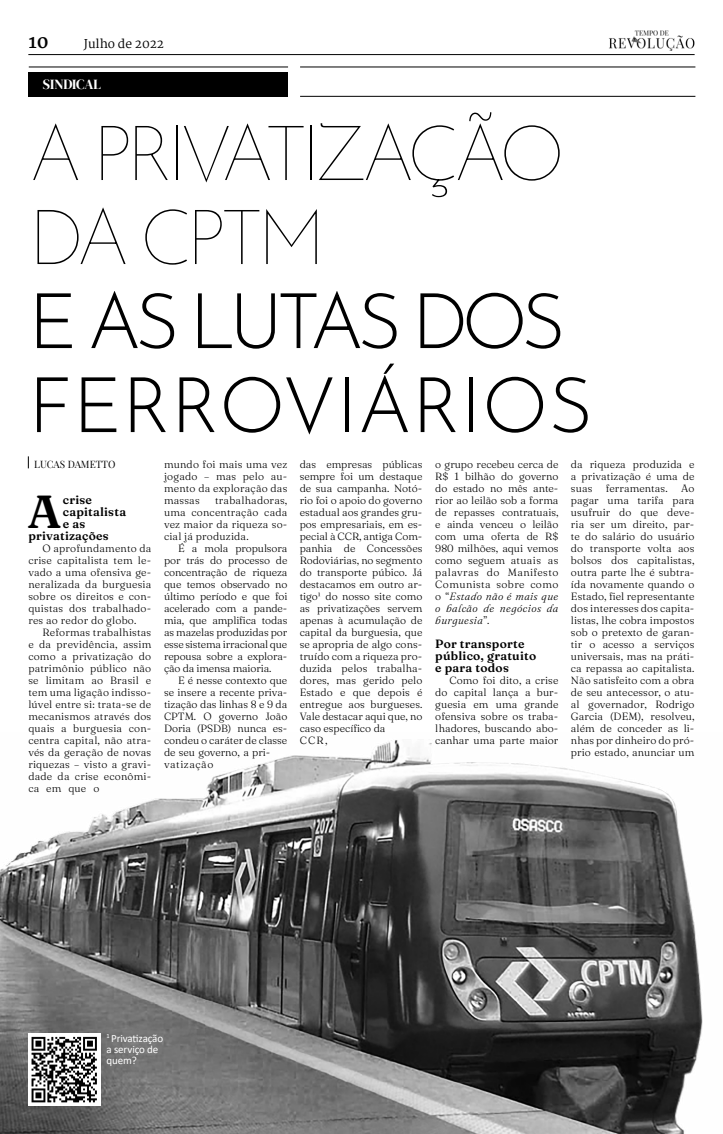
<style>
.page{position:relative;width:723px;height:1134px;background:#fff}
.page>*{position:absolute;margin:0;border:0;box-sizing:border-box;transform-origin:0 0}
.t1{font:300 77px/84px "Josefin Sans";letter-spacing:-.005em;color:#000}
.t2{font:100 77px/84px "Josefin Sans";letter-spacing:-.09em;color:#000}
.t3{font:600 46.3px "Fraunces 9 pt";color:#000}
.t4{font:700 18px "Martel";color:#000}
.t5{font:14px "DM Serif Display";letter-spacing:-.005em;color:#fff}
.t6{font:600 12px/12px "Fraunces 9 pt";letter-spacing:.02em;color:#000}
.t7{font:12px "Martel";color:#000}
.t8{font:11px/11px "Calibri";letter-spacing:-.01em;color:#fff}
.t9{font:300 10.5px/12px "Fraunces 9 pt";color:#000;text-align:justify}
.t10{font:10px "Playfair Display";color:#000}
.s1{font-style:italic}
</style>
<div class="page">
<hr style="left:28px;top:54px;width:666px;height:1px;background:#000">
<img style="left:609px;top:30px;width:85px;height:21px">
<img style="left:0;top:740px;width:703px;height:394px">
<div style="left:29px;top:73px;width:259px;height:24px;background:#000"></div>
<hr style="left:29px;top:67px;width:259px;height:1px;background:#000">
<hr style="left:300px;top:67px;width:395px;height:1px;background:#000">
<hr style="left:300px;top:96px;width:395px;height:1px;background:#000">
<svg style="left:28px;top:456px;width:1px;height:12px"></svg>
<img style="left:28px;top:1034px;width:73px;height:71px">
<h3 class="t4" style="left:28px;top:31px;width:22px">10</h3>
<p class="t7" style="left:84px;top:37px;width:82px">Julho de 2022</p>
<h3 class="t5" style="left:43px;top:77px;width:60px">SINDICAL</h3>
<h1 class="t2" style="left:28px;top:105px;width:538px">A PRIVATIZAÇÃO<br>DA CPTM</h1>
<h1 class="t1" style="left:28px;top:273px;width:566px">E AS LUTAS DOS<br>FERROVIÁRIOS</h1>
<p class="t10" style="left:34px;top:456px;width:83px">LUCAS DAMETTO</p>
<p class="t9" style="left:571px;top:458px;width:125px">da riqueza produzida e a privatização é uma de suas</p>
<p class="t9" style="left:164px;top:458px;width:125px">mundo foi mais uma vez jogado – mas pelo au&shy;mento da exploração das massas</p>
<p class="t9" style="left:300px;top:458px;width:124px;text-align:left">das empresas públicas sempre foi um destaque de sua campanha. Notó&shy;rio foi o apoio do governo estadual aos grandes gru&shy;pos empresariais, em es&shy;pecial à CCR, antiga Com&shy;panhia de Concessões<br>Rodoviárias, no segmento do transporte púbico. Já destacamos em outro ar&shy;tigo¹ do nosso site como as privatizações servem apenas à acumulação de capital da burguesia, que se apropria de algo cons&shy;truído com a riqueza pro&shy;duzida pelos trabalha&shy;dores, mas gerido pelo<br>Estado e que depois é entregue aos burgueses.<br>Vale destacar aqui que, no caso específico da<br>CCR,</p>
<p class="t9" style="left:435px;top:458px;width:125px">o grupo recebeu cerca de R$ 1 bilhão do governo do estado no mês ante&shy;rior ao leilão sob a forma de repasses contratuais, e ainda venceu o leilão com uma oferta de R$ 980 milhões, aqui vemos como seguem atuais as palavras do Manifesto Comunista sobre como o “<span class="s1">Estado não é mais que o balcão de negócios da burguesia</span>”.</p>
<p class="t9" style="left:606px;top:482px;width:63px">ferramentas.</p>
<p class="t9" style="left:571px;top:482px;width:125px;text-indent:110px">Ao pagar uma tarifa para usufruir do que deve&shy;ria ser um direito, par&shy;te do salário do usuário do transporte volta aos bolsos dos capitalistas, outra parte lhe é subtra&shy;ída novamente quando o Estado, fiel representante dos interesses dos capita&shy;listas, lhe cobra impostos sob o pretexto de garan&shy;tir o acesso a serviços universais, mas na práti&shy;ca repassa ao capitalista.<br>Não satisfeito com a obra de seu antecessor, o atu&shy;al governador, Rodrigo Garcia (DEM), resolveu, além de conceder as li&shy;nhas por dinheiro do pró&shy;prio estado, anunciar um</p>
<h2 class="t3" style="left:28px;top:476px;width:36px">A</h2>
<p class="t6" style="left:63px;top:493px;width:31px">crise</p>
<p class="t9" style="left:164px;top:494px;width:125px;text-indent:51px">trabalhadoras, uma concentração cada vez maior da riqueza so&shy;cial já produzida.</p>
<p class="t9" style="left:164px;top:542px;width:125px;text-indent:14px">É a mola propulsora por trás do processo de concentração de riqueza que temos observado no último período e que foi acelerado com a pande&shy;mia, que amplifica todas as mazelas produzidas por esse sistema irracional que repousa sobre a explora&shy;ção da imensa maioria.</p>
<p class="t9" style="left:164px;top:674px;width:125px;text-align:left;text-indent:14px">E é nesse contexto que se insere a recente priva&shy;tização das linhas 8 e 9 da<br>CPTM. O governo João<br>Doria (PSDB) nunca es&shy;condeu o caráter de classe de seu governo, a pri&shy;vatização</p>
<p class="t6" style="left:63px;top:505px;width:65px">capitalista</p>
<p class="t6" style="left:63px;top:517px;width:24px">e as</p>
<p class="t6" style="left:28px;top:529px;width:82px">privatizações</p>
<p class="t9" style="left:28px;top:542px;width:124px;text-indent:14px">O aprofundamento da crise capitalista tem le&shy;vado a uma ofensiva ge&shy;neralizada da burguesia sobre os direitos e con&shy;quistas dos trabalhado&shy;res ao redor do globo.</p>
<p class="t9" style="left:28px;top:626px;width:124px;text-indent:14px">Reformas trabalhistas e da previdência, assim como a privatização do patrimônio público não se limitam ao Brasil e tem uma ligação indisso&shy;lúvel entre si: trata-se de mecanismos através dos quais a burguesia con&shy;centra capital, não atra&shy;vés da geração de novas riquezas – visto a gravi&shy;dade da crise econômi&shy;ca em que o</p>
<p class="t6" style="left:435px;top:637px;width:102px">Por transporte público, gratuito e para todos</p>
<p class="t9" style="left:435px;top:674px;width:125px;text-indent:14px">Como foi dito, a crise do capital lança a bur&shy;guesia em uma grande ofensiva sobre os traba&shy;lhadores, buscando abo&shy;canhar uma parte maior</p>
<p class="t8" style="left:107px;top:1032px;width:58px"><sup>1</sup> Privatização a serviço de quem?</p>
</div>
